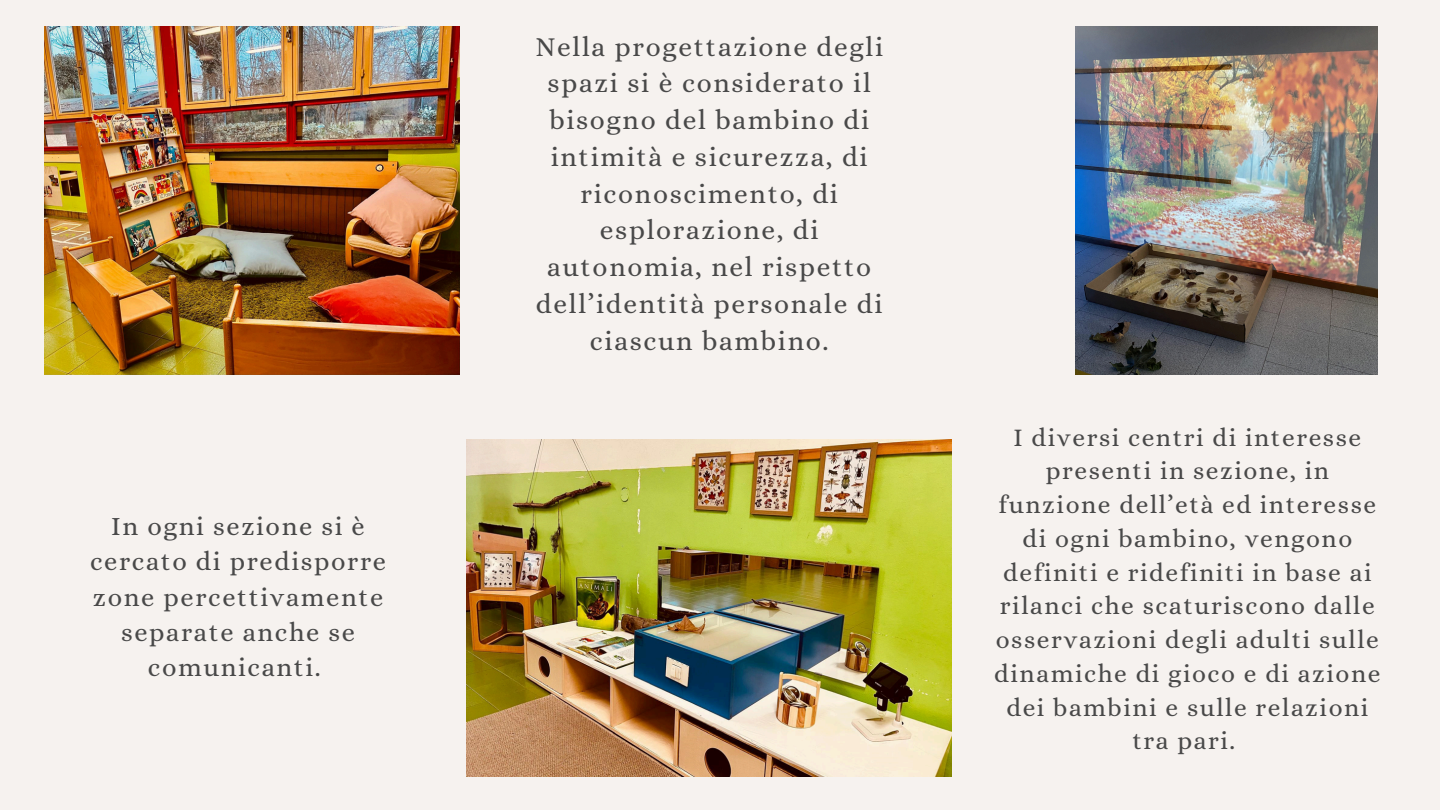
<style>
.page{position:relative;width:1440px;height:810px;background:#f6f2ef}
.page>*{position:absolute;margin:0;border:0;box-sizing:border-box;transform-origin:0 0}
.t1{font:27.4px/36.8px "Alice";letter-spacing:.06em;color:#494949;text-align:center}
.t2{font:26.4px/35.2px "Alice";letter-spacing:.06em;color:#494949;text-align:center}
.t3{font:25.4px/33.8px "Alice";letter-spacing:.06em;color:#494949;text-align:center}
</style>
<div class="page">
<img style="left:44px;top:26px;width:416px;height:349px">
<img style="left:467px;top:439px;width:485px;height:338px">
<img style="left:1075px;top:26px;width:302px;height:349px">
<p class="t2" style="left:90px;top:509px;width:298px">In ogni sezione si è cercato di predisporre zone percettivamente separate anche se comunicanti.</p>
<p class="t1" style="left:535px;top:28px;width:349px">Nella progettazione degli spazi si è considerato il bisogno del bambino di intimità e sicurezza, di riconoscimento, di esplorazione, di autonomia, nel rispetto dell’identità personale di ciascun bambino.</p>
<h1 class="t3" style="left:994px;top:420px;width:388px">I diversi centri di interesse presenti in sezione, in funzione dell’età ed interesse di ogni bambino, vengono definiti e ridefiniti in base ai rilanci che scaturiscono dalle osservazioni degli adulti sulle dinamiche di gioco e di azione dei bambini e sulle relazioni tra pari.</h1>
</div>
